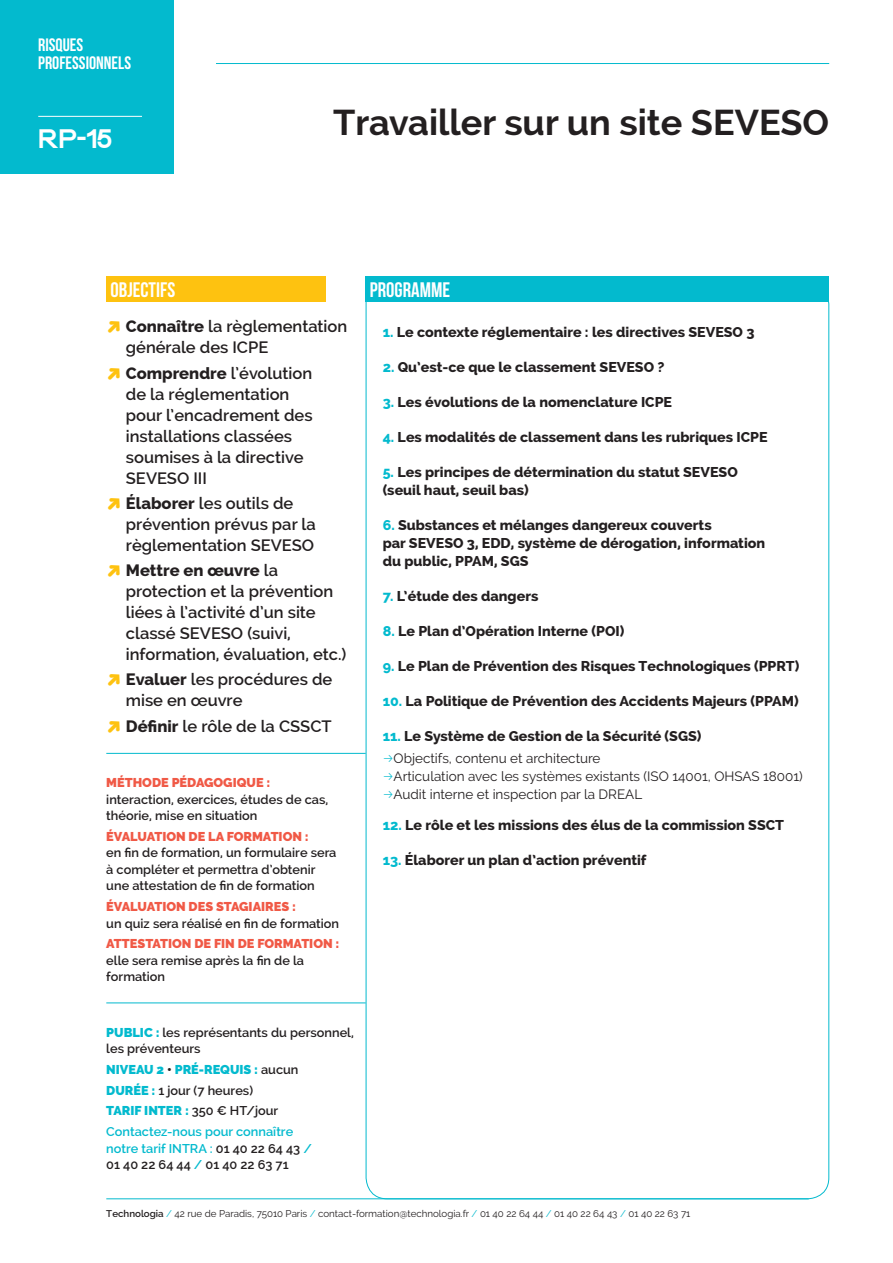
<style>
.page{position:relative;width:893px;height:1263px;background:#fff}
.page>*{position:absolute;margin:0;border:0;box-sizing:border-box;transform-origin:0 0}
.t1{font:700 36px "Raleway";color:#231f20}
.t2{font:30px "Kravitz Extra Thermal";color:#fff}
.t3{font:21px "Bebas Neue";color:#fff}
.t4{font:18px/18px "Bebas Neue";color:#fff}
.t5{font:600 16.5px/21px "Raleway";color:#231f20}
.t6{font:800 14.25px/18px "Raleway";color:#231f20}
.t7{font:13.5px/18px "Raleway";color:#231f20}
.t8{font:600 12.75px/16.5px "Raleway";color:#231f20}
.t9{font:900 12.75px "Raleway";color:#f05946}
.t10{font:900 12.75px/20.7px "Raleway";color:#03bace}
.t11{font:9.75px "Raleway";color:#231f20}
.s1{font-weight:800}
.s2{color:#03bace}
.s3{font-weight:900;color:#03bace}
.s4{color:#231f20}
.s5{font-weight:600;color:#231f20}
.s6{font-weight:600}
</style>
<div class="page">
<div style="left:0;top:0;width:174px;height:174px;background:#03bace"></div>
<div style="left:106px;top:276px;width:220px;height:26px;background:#fec210"></div>
<hr style="left:38px;top:116px;width:104px;height:1px;background:#fff">
<hr style="left:216px;top:63px;width:613px;height:1px;background:#03bace">
<hr style="left:106px;top:1198px;width:703px;height:1px;background:#03bace">
<hr style="left:0;top:0;width:1px;height:191px;background:#fff">
<svg style="left:366px;top:302px;width:463px;height:897px"></svg>
<div style="left:366px;top:276px;width:463px;height:26px;background:#03bace"></div>
<hr style="left:106px;top:1003px;width:260px;height:1px;background:#03bace">
<hr style="left:106px;top:753px;width:260px;height:1px;background:#03bace">
<svg style="left:384px;top:755px;width:8px;height:7px"></svg>
<svg style="left:384px;top:773px;width:8px;height:7px"></svg>
<svg style="left:384px;top:791px;width:8px;height:7px"></svg>
<p class="t4" style="left:38px;top:36px;width:94px">RISQUES<br>PROFESSIONNELS</p>
<h2 class="t2" style="left:38px;top:119px;width:75px">RP-15</h2>
<h1 class="t1" style="left:333px;top:102px;width:498px">Travailler sur un site SEVESO</h1>
<h3 class="t3" style="left:111px;top:278px;width:66px">OBJECTIFS</h3>
<p class="t5" style="left:126px;top:316px;width:223px"><span class="s1">Connaître</span> la règlementation générale des ICPE</p>
<p class="t5" style="left:126px;top:362px;width:188px"><span class="s1">Comprendre</span> l’évolution de la réglementation pour l’encadrement des installations classées soumises à la directive<br>SEVESO III</p>
<p class="t5" style="left:126px;top:493px;width:191px"><span class="s1">Élaborer</span> les outils de prévention prévus par la règlementation SEVESO</p>
<p class="t5" style="left:126px;top:560px;width:222px"><span class="s1">Mettre en œuvre</span> la protection et la prévention liées à l’activité d’un site classé SEVESO (suivi, information, évaluation, etc.)</p>
<p class="t5" style="left:126px;top:669px;width:208px"><span class="s1">Evaluer</span> les procédures de mise en œuvre</p>
<p class="t5" style="left:126px;top:715px;width:207px"><span class="s1">Définir</span> le rôle de la CSSCT</p>
<p class="t9" style="left:106px;top:775px;width:166px">MÉTHODE PÉDAGOGIQUE :</p>
<p class="t8" style="left:106px;top:791px;width:224px">interaction, exercices, études de cas, théorie, mise en situation</p>
<p class="t9" style="left:106px;top:829px;width:204px">ÉVALUATION DE LA FORMATION :</p>
<p class="t8" style="left:106px;top:844px;width:232px">en fin de formation, un formulaire sera à compléter et permettra d’obtenir une attestation de fin de formation</p>
<p class="t9" style="left:106px;top:899px;width:191px">ÉVALUATION DES STAGIAIRES :</p>
<p class="t8" style="left:106px;top:915px;width:234px">un quiz sera réalisé en fin de formation</p>
<p class="t9" style="left:106px;top:936px;width:235px">ATTESTATION DE FIN DE FORMATION :</p>
<p class="t8" style="left:106px;top:952px;width:199px">elle sera remise après la fin de la formation</p>
<h3 class="t3" style="left:370px;top:278px;width:82px">PROGRAMME</h3>
<p class="t6" style="left:383px;top:323px;width:373px"><span class="s2">1.</span> Le contexte réglementaire : les directives SEVESO 3</p>
<p class="t6" style="left:383px;top:358px;width:283px"><span class="s2">2.</span> Qu’est-ce que le classement SEVESO ?</p>
<p class="t6" style="left:383px;top:393px;width:291px"><span class="s2">3.</span> Les évolutions de la nomenclature ICPE</p>
<p class="t6" style="left:383px;top:428px;width:386px"><span class="s2">4.</span> Les modalités de classement dans les rubriques ICPE</p>
<p class="t6" style="left:383px;top:463px;width:357px"><span class="s2">5.</span> Les principes de détermination du statut SEVESO (seuil haut, seuil bas)</p>
<p class="t6" style="left:383px;top:516px;width:384px"><span class="s2">6.</span> Substances et mélanges dangereux couverts<br>par SEVESO 3, EDD, système de dérogation, information du public, PPAM, SGS</p>
<p class="t6" style="left:383px;top:587px;width:157px"><span class="s2">7.</span> L’étude des dangers</p>
<p class="t6" style="left:383px;top:622px;width:243px"><span class="s2">8.</span> Le Plan d’Opération Interne (POI)</p>
<p class="t6" style="left:383px;top:657px;width:418px"><span class="s2">9.</span> Le Plan de Prévention des Risques Technologiques (PPRT)</p>
<p class="t6" style="left:383px;top:692px;width:417px"><span class="s2">10.</span> La Politique de Prévention des Accidents Majeurs (PPAM)</p>
<p class="t6" style="left:383px;top:727px;width:320px"><span class="s2">11.</span> Le Système de Gestion de la Sécurité (SGS)</p>
<p class="t7" style="left:394px;top:749px;width:411px">Objectifs, contenu et architecture<br>Articulation avec les systèmes existants (ISO 14001, OHSAS 18001)<br>Audit interne et inspection par la DREAL</p>
<p class="t6" style="left:383px;top:816px;width:403px"><span class="s2">12.</span> Le rôle et les missions des élus de la commission SSCT</p>
<p class="t6" style="left:383px;top:851px;width:265px"><span class="s2">13.</span> Élaborer un plan d’action préventif</p>
<p class="t8" style="left:106px;top:1024px;width:249px"><span class="s3">PUBLIC :</span> les représentants du personnel, les préventeurs</p>
<p class="t10" style="left:106px;top:1059px;width:194px">NIVEAU 2 <span class="s4">•</span> PRÉ-REQUIS : <span class="s5">aucun<br></span>DURÉE : <span class="s5">1 jour (7 heures)<br></span>TARIF INTER : <span class="s5">350 € HT/jour<br></span><span class="s6">Contactez-nous pour connaître</span></p>
<p class="t8" style="left:106px;top:1140px;width:207px"><span class="s2">notre tarif INTRA :</span> 01 40 22 64 43 <span class="s2">/<br></span>01 40 22 64 44 <span class="s2">/</span> 01 40 22 63 71</p>
<p class="t11" style="left:106px;top:1208px;width:586px"><span class="s6">Technologia</span> <span class="s2">/</span> 42 rue de Paradis, 75010 Paris <span class="s2">/</span> contact-formation@technologia.fr <span class="s2">/</span> 01 40 22 64 44 <span class="s2">/</span> 01 40 22 64 43 <span class="s2">/</span> 01 40 22 63 71</p>
</div>
